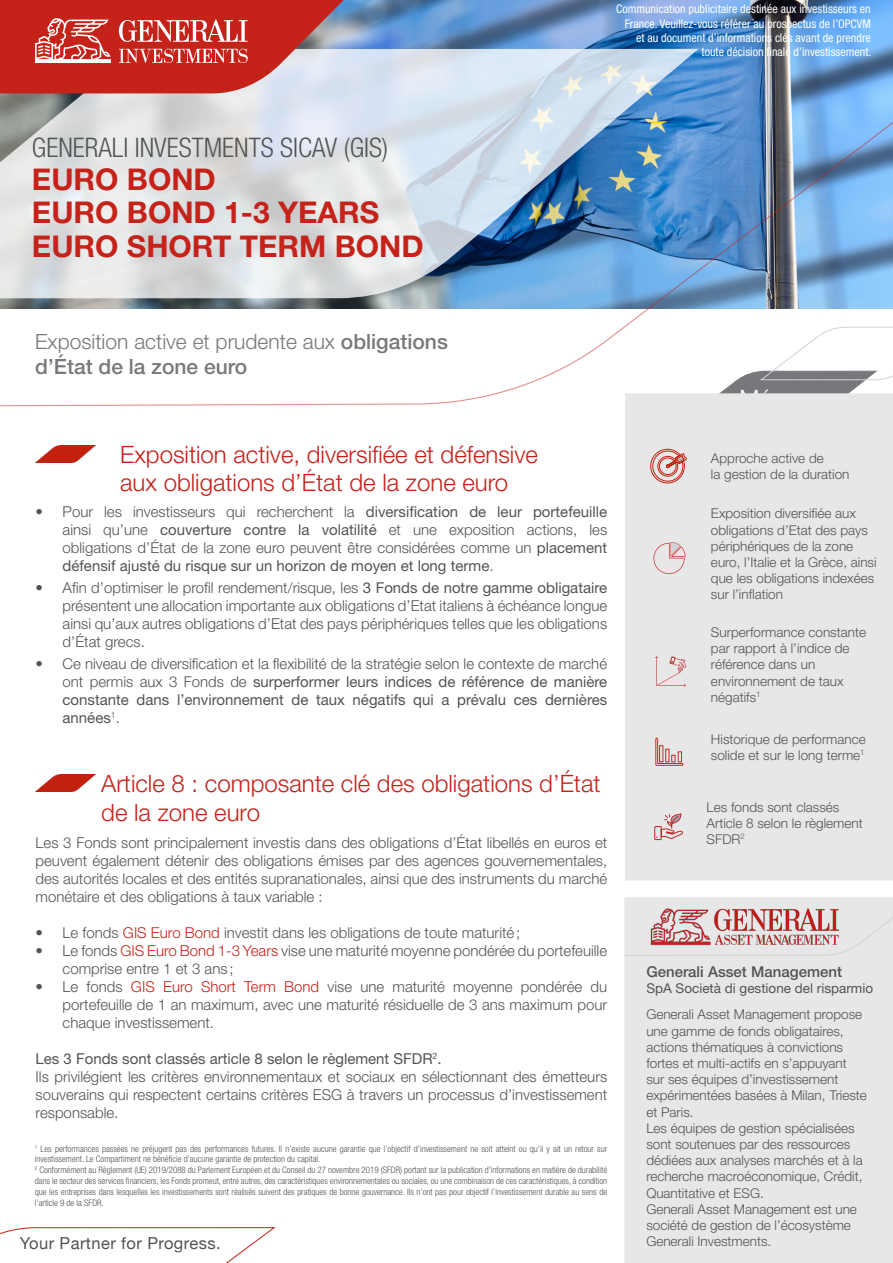
<style>
.page{position:relative;width:893px;height:1263px;background:#fff}
.page>*{position:absolute;margin:0;border:0;box-sizing:border-box;transform-origin:0 0}
.t1{font:700 30px "Helvetica Neue LT Std";color:#c5221a}
.t2{font:300 condensed 27px "Helvetica Neue LT Std";color:#515455}
.t3{font:300 24px/28.8px "Helvetica Neue LT Std";color:#c5221a}
.t4{font:300 24px "Helvetica Neue LT Std";color:#fff}
.t5{font:300 21px/25.2px "Helvetica Neue LT Std";color:#76787b}
.t6{font:16.5px "Helvetica Neue";letter-spacing:.025em;color:#515455}
.t7{font:300 15px/18px "Helvetica Neue LT Std";color:#515455;text-align:justify}
.t8{font:15px/18px "Helvetica Neue LT Std";color:#515455;text-align:justify}
.t9{font:500 15px "Helvetica Neue LT Std";color:#515455}
.t10{font:300 13.5px/16.2px "Helvetica Neue LT Std";color:#515455}
.t11{font:13.5px "Helvetica Neue LT Std";color:#515455}
.t12{font:condensed 12px/14.4px "Helvetica Neue LT Std";color:#fff;text-align:right}
.t13{font:300 condensed 9px/10.8px "Helvetica Neue LT Std";color:#515455}
.s1{font-weight:500}
.s2{font-weight:400}
.s3{font-weight:300}
.s4{color:#c5221a}
</style>
<div class="page">
<img style="left:0;top:0;width:893px;height:407px">
<svg style="left:0;top:49px;width:699px;height:249px;background:#b6c9d9"></svg>
<svg style="left:0;top:0;width:432px;height:94px;background:#c16467"></svg>
<img style="left:36px;top:445px;width:60px;height:17px">
<svg style="left:679px;top:326px;width:214px;height:67px"></svg>
<svg style="left:0;top:1227px;width:276px;height:36px"></svg>
<img style="left:36px;top:774px;width:60px;height:17px">
<div style="left:625px;top:393px;width:268px;height:480px;background:#e7e7e7"></div>
<svg style="left:654px;top:805px;width:30px;height:35px"></svg>
<svg style="left:650px;top:449px;width:37px;height:35px"></svg>
<svg style="left:653px;top:542px;width:32px;height:32px"></svg>
<svg style="left:655px;top:654px;width:32px;height:33px"></svg>
<svg style="left:655px;top:737px;width:29px;height:29px"></svg>
<div style="left:624px;top:956px;width:269px;height:307px;background:#e7e7e7"></div>
<svg style="left:624px;top:873px;width:269px;height:83px"></svg>
<p class="t12" style="left:616px;top:2px;width:256px">Communication publicitaire destinée aux investisseurs en</p>
<p class="t12" style="left:625px;top:16px;width:248px">France. Veuillez-vous référer au prospectus de l’OPCVM et au document d’informations clés avant de prendre</p>
<p class="t12" style="left:702px;top:45px;width:171px">toute décision finale d’investissement.</p>
<p class="t2" style="left:32px;top:132px;width:358px">GENERALI INVESTMENTS SICAV (GIS)</p>
<p class="t1" style="left:32px;top:161px;width:185px">EURO BOND</p>
<p class="t1" style="left:32px;top:194px;width:349px">EURO BOND 1-3 YEARS</p>
<p class="t1" style="left:32px;top:227px;width:393px">EURO SHORT TERM BOND</p>
<p class="t5" style="left:35px;top:328px;width:414px">Exposition active et prudente aux <span class="s1">obligations d’État de la zone euro</span></p>
<p class="t3" style="left:120px;top:439px;width:419px">Exposition active, diversifiée et défensive aux obligations d’État de la zone euro</p>
<p class="t7" style="left:63px;top:502px;width:546px;text-indent:-27px">• Pour les investisseurs qui recherchent la <span class="s2">diversification de leur portefeuille </span>ainsi qu’une <span class="s2">couverture contre la volatilité</span> et une exposition actions, les obligations d’État de la zone euro peuvent être considérées comme un <span class="s2">placement défensif ajusté du risque sur un horizon de moyen et long terme</span>.</p>
<p class="t7" style="left:63px;top:578px;width:546px;text-indent:-27px">• Afin d’optimiser le profil rendement/risque, les <span class="s2">3 Fonds de notre gamme obligataire </span>présentent une allocation importante aux obligations d’Etat italiens à échéance longue ainsi qu’aux autres obligations d’Etat des pays périphériques telles que les obligations d’État grecs.</p>
<p class="t8" style="left:63px;top:655px;width:546px;text-indent:-27px"><span class="s3">• Ce niveau de diversification et la flexibilité de la stratégie selon le contexte de marché ont permis aux 3 Fonds de</span> surperformer leurs indices de référence de manière constante dans l’environnement de taux négatifs qui a prévalu ces dernières années<sup>1</sup><span class="s3">.</span></p>
<p class="t3" style="left:101px;top:768px;width:501px">Article 8 : composante clé des obligations d’État de la zone euro</p>
<p class="t7" style="left:36px;top:833px;width:573px">Les 3 Fonds sont principalement investis dans des obligations d’État libellés en euros et peuvent également détenir des obligations émises par des agences gouvernementales, des autorités locales et des entités supranationales, ainsi que des instruments du marché monétaire et des obligations à taux variable :</p>
<p class="t7" style="left:36px;top:923px;width:486px">• Le fonds <span class="s4">GIS Euro Bond</span> investit dans les obligations de toute maturité;</p>
<p class="t7" style="left:63px;top:941px;width:546px;text-indent:-27px">• Le fonds <span class="s4">GIS Euro Bond 1-3 Years</span> vise une maturité moyenne pondérée du portefeuille comprise entre 1 et 3 ans ;</p>
<p class="t7" style="left:63px;top:977px;width:546px;text-indent:-27px">• Le fonds <span class="s4">GIS Euro Short Term Bond</span> vise une maturité moyenne pondérée du portefeuille de 1 an maximum, avec une maturité résiduelle de 3 ans maximum pour chaque investissement.</p>
<p class="t8" style="left:36px;top:1049px;width:408px">Les 3 Fonds sont classés article 8 selon le règlement SFDR<sup>2</sup>.</p>
<p class="t7" style="left:36px;top:1067px;width:573px">Ils privilégient les critères environnementaux et sociaux en sélectionnant des émetteurs souverains qui respectent certains critères ESG à travers un processus d’investissement responsable.</p>
<p class="t13" style="left:35px;top:1143px;width:574px"><sup>1</sup> Les performances passées ne préjugent pas des performances futures. Il n’existe aucune garantie que l’objectif d’investissement ne soit atteint ou qu’il y ait un retour sur investissement. Le Compartiment ne bénéficie d’aucune garantie de protection du capital.</p>
<p class="t13" style="left:35px;top:1164px;width:574px;text-align:justify"><sup>2</sup> Conformément au Règlement (UE) 2019/2088 du Parlement Européen et du Conseil du 27 novembre 2019 (SFDR) portant sur la publication d’informations en matière de durabilité dans le secteur des services financiers, les Fonds promeut, entre autres, des caractéristiques environnementales ou sociales, ou une combinaison de ces caractéristiques, à condition que les entreprises dans lesquelles les investissements sont réalisés suivent des pratiques de bonne gouvernance. Ils n’ont pas pour objectif l’investissement durable au sens de l’article 9 de la SFDR.</p>
<p class="t6" style="left:20px;top:1231px;width:202px">Your Partner for Progress.</p>
<p class="t4" style="left:739px;top:384px;width:67px">Mémo</p>
<p class="t10" style="left:711px;top:449px;width:140px">Approche active de<br>la gestion de la duration</p>
<p class="t10" style="left:711px;top:505px;width:167px">Exposition diversifiée aux obligations d’Etat des pays périphériques de la zone euro, l’Italie et la Grèce, ainsi que les obligations indexées sur l’inflation</p>
<p class="t10" style="left:711px;top:624px;width:157px">Surperformance constante par rapport à l’indice de référence dans un environnement de taux négatifs<sup>1</sup></p>
<p class="t10" style="left:711px;top:730px;width:156px">Historique de performance solide et sur le long terme<sup>1</sup></p>
<p class="t10" style="left:707px;top:798px;width:158px">Les fonds sont classés<br>Article 8 selon le règlement<br>SFDR<sup>2</sup></p>
<p class="t9" style="left:646px;top:962px;width:197px">Generali Asset Management</p>
<p class="t11" style="left:646px;top:980px;width:228px">SpA Società di gestione del risparmio</p>
<p class="t10" style="left:646px;top:1006px;width:222px">Generali Asset Management propose une gamme de fonds obligataires, actions thématiques à convictions fortes et multi-actifs en s’appuyant sur ses équipes d’investissement expérimentées basées à Milan, Trieste et Paris.</p>
<p class="t10" style="left:646px;top:1119px;width:218px">Les équipes de gestion spécialisées sont soutenues par des ressources dédiées aux analyses marchés et à la recherche macroéconomique, Crédit, Quantitative et ESG.</p>
<p class="t10" style="left:646px;top:1200px;width:212px">Generali Asset Management est une société de gestion de l’écosystème<br>Generali Investments.</p>
</div>
